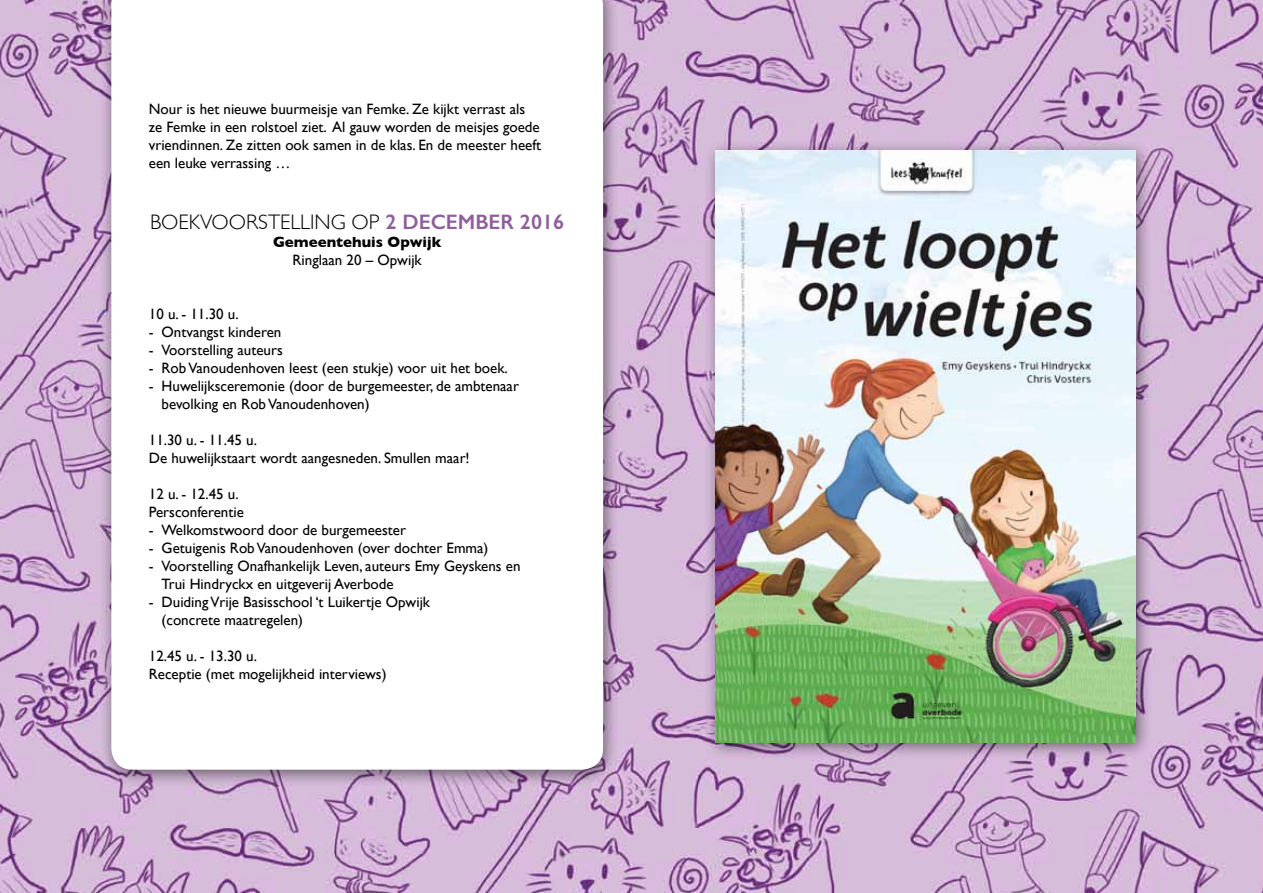
<style>
.page{position:relative;width:1263px;height:893px;background:#fff}
.page>*{position:absolute;margin:0;border:0;box-sizing:border-box;transform-origin:0 0}
.t1{font:300 21px "Gill Sans";color:#000}
.t2{font:15px/18px "Gill Sans";color:#000}
.t3{font:700 15px "Gill Sans";color:#000}
.s1{font-weight:600;color:#8e5f9b}
</style>
<div class="page">
<img style="left:0;top:0;width:1263px;height:893px">
<div style="left:99px;top:0;width:520px;height:787px;background:#000;opacity:.5"></div>
<svg style="left:111px;top:0;width:492px;height:770px"></svg>
<div style="left:703px;top:140px;width:449px;height:620px;background:#000;opacity:.5"></div>
<img style="left:716px;top:151px;width:420px;height:591px">
<p class="t2" style="left:149px;top:100px;width:394px">Nour is het nieuwe buurmeisje van Femke. Ze kijkt verrast als ze Femke in een rolstoel ziet. Al gauw worden de meisjes goede vriendinnen. Ze zitten ook samen in de klas. En de meester heeft een leuke verrassing …</p>
<h1 class="t1" style="left:150px;top:206px;width:416px">BOEKVOORSTELLING OP <span class="s1">2 DECEMBER 2016</span></h1>
<p class="t3" style="left:273px;top:230px;width:170px">Gemeentehuis Opwijk</p>
<p class="t2" style="left:293px;top:251px;width:131px">Ringlaan 20 – Opwijk</p>
<p class="t2" style="left:149px;top:305px;width:91px">10 u. - 11.30 u.</p>
<p class="t2" style="left:149px;top:323px;width:134px">- Ontvangst kinderen</p>
<p class="t2" style="left:149px;top:341px;width:135px">- Voorstelling auteurs</p>
<p class="t2" style="left:149px;top:359px;width:361px">- Rob Vanoudenhoven leest (een stukje) voor uit het boek.</p>
<p class="t2" style="left:162px;top:377px;width:359px;text-indent:-13px">- Huwelijksceremonie (door de burgemeester, de ambtenaar bevolking en Rob Vanoudenhoven)</p>
<p class="t2" style="left:149px;top:431px;width:322px">11.30 u. - 11.45 u.<br>De huwelijkstaart wordt aangesneden. Smullen maar!</p>
<p class="t2" style="left:149px;top:485px;width:97px">12 u. - 12.45 u.<br>Persconferentie</p>
<p class="t2" style="left:149px;top:521px;width:259px">- Welkomstwoord door de burgemeester</p>
<p class="t2" style="left:149px;top:539px;width:341px">- Getuigenis Rob Vanoudenhoven (over dochter Emma)</p>
<p class="t2" style="left:162px;top:557px;width:360px;text-indent:-13px">- Voorstelling Onafhankelijk Leven, auteurs Emy Geyskens en<br>Trui Hindryckx en uitgeverij Averbode</p>
<p class="t2" style="left:162px;top:593px;width:270px;text-indent:-13px">- Duiding Vrije Basisschool ‘t Luikertje Opwijk (concrete maatregelen)</p>
<p class="t2" style="left:149px;top:647px;width:239px">12.45 u. - 13.30 u.<br>Receptie (met mogelijkheid interviews)</p>
</div>
